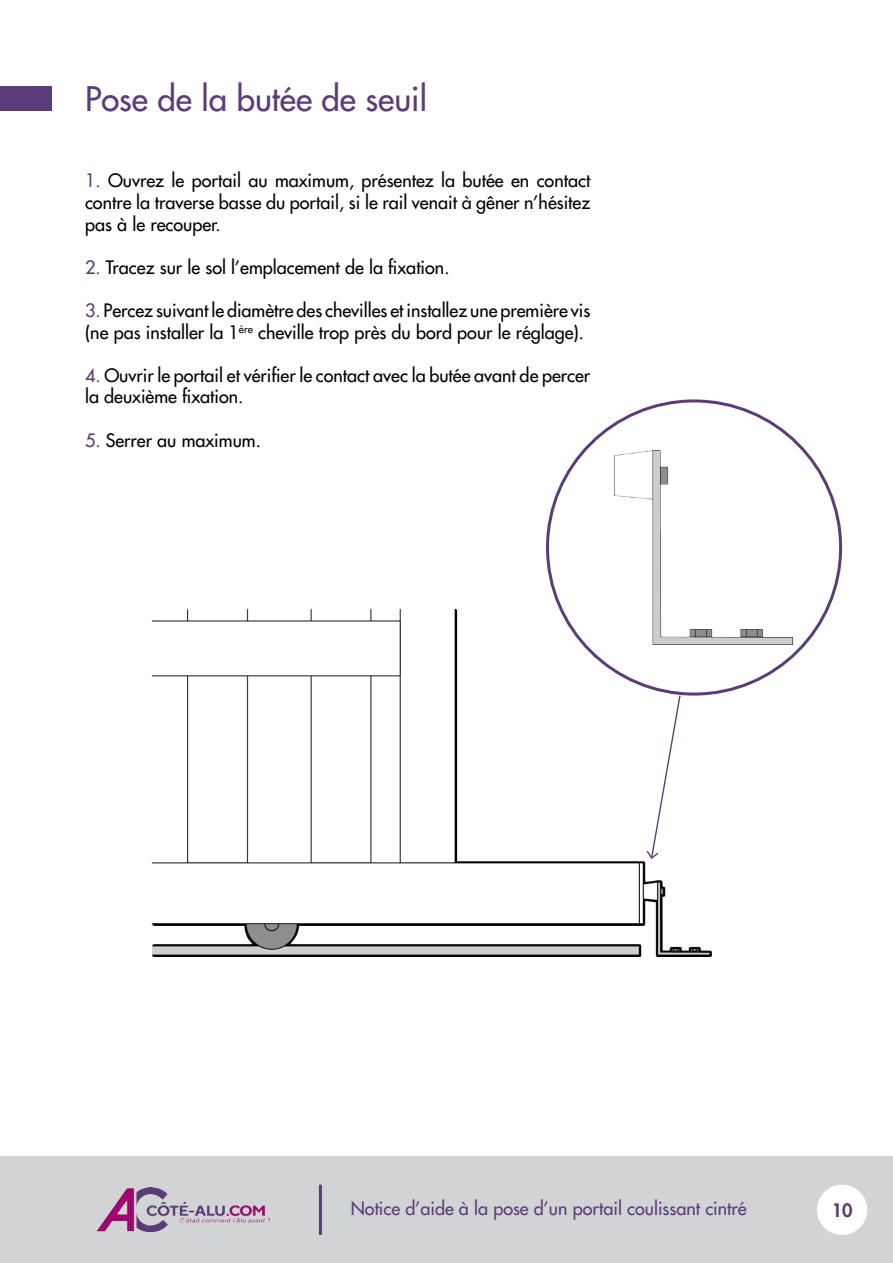
<style>
.page{position:relative;width:893px;height:1263px;background:#fff}
.page>*{position:absolute;margin:0;border:0;box-sizing:border-box;transform-origin:0 0}
.t1{font:33px "Futura LT";color:#5c3b79}
.t2{font:18px/21.6px "Futura LT";color:#000}
.t3{font:18px "Futura LT";color:#5c3b79}
.t4{font:800 18px "Futura LT";color:#5c3b79}
.s1{color:#5c3b79}
</style>
<div class="page">
<div style="left:0;top:1157px;width:893px;height:106px;background:#d1d3d4"></div>
<hr style="left:319px;top:1185px;width:3px;height:50px;background:#5c3b79">
<img style="left:97px;top:1188px;width:172px;height:44px">
<div style="left:817px;top:1185px;width:50px;height:50px;background:#fff;border-radius:50%"></div>
<img style="left:151px;top:609px;width:560px;height:347px">
<img style="left:614px;top:450px;width:178px;height:195px">
<svg style="left:645px;top:694px;width:36px;height:166px"></svg>
<div style="left:0;top:87px;width:51px;height:24px;background:#5c3b79"></div>
<h1 class="t1" style="left:85px;top:78px;width:343px">Pose de la butée de seuil</h1>
<p class="t2" style="left:85px;top:170px;width:507px;text-align:justify"><span class="s1">1.</span> Ouvrez le portail au maximum, présentez la butée en contact contre la traverse basse du portail, si le rail venait à gêner n’hésitez pas à le recouper.</p>
<p class="t2" style="left:85px;top:256px;width:366px"><span class="s1">2.</span> Tracez sur le sol l’emplacement de la fixation.</p>
<p class="t2" style="left:85px;top:299px;width:507px"><span class="s1">3.</span> Percez suivant le diamètre des chevilles et installez une première vis (ne pas installer la 1<sup>ère</sup> cheville trop près du bord pour le réglage).</p>
<p class="t2" style="left:85px;top:364px;width:507px"><span class="s1">4.</span> Ouvrir le portail et vérifier le contact avec la butée avant de percer la deuxième fixation.</p>
<p class="t2" style="left:85px;top:429px;width:177px"><span class="s1">5.</span> Serrer au maximum.</p>
<p class="t3" style="left:351px;top:1196px;width:397px">Notice d’aide à la pose d’un portail coulissant cintré</p>
<p class="t4" style="left:832px;top:1198px;width:22px">10</p>
</div>
